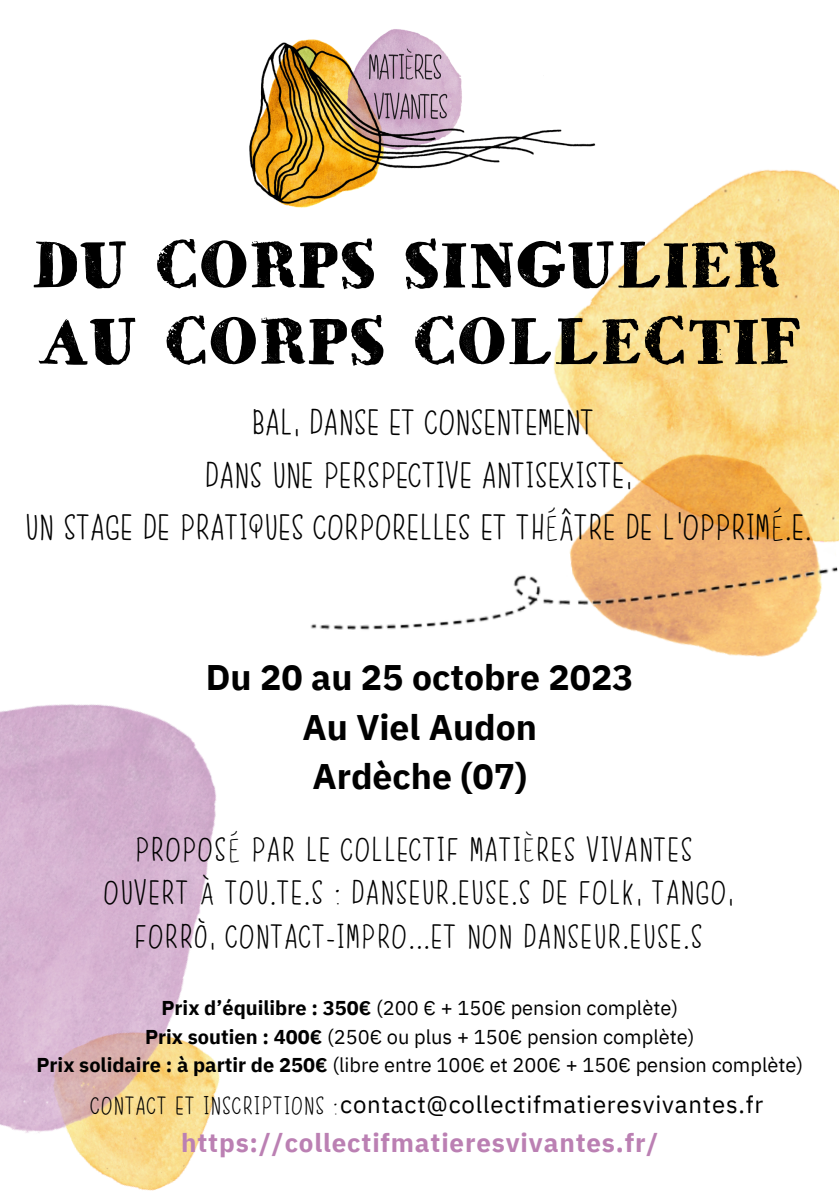
<style>
.page{position:relative;width:839px;height:1191px;background:#fff}
.page>*{position:absolute;margin:0;border:0;box-sizing:border-box;transform-origin:0 0}
.t1{font:64.8px "HVD Bodedo";color:#000}
.t2{font:700 35.6px "IBM Plex Sans";color:#000}
.t3{font:34px "bkobiii";letter-spacing:-.025em;color:#000}
.t4{font:32px/43.6px "bkobiii";color:#000;text-align:center}
.t5{font:700 26px "IBM Plex Sans";letter-spacing:.03em;color:#bb80b3}
.t6{font:24px "IBM Plex Sans";letter-spacing:.03em;color:#000}
.t7{font:24px "bkobiii";letter-spacing:.01em;color:#000}
.t8{font:20px "IBM Plex Sans";color:#000}
.s1{font-weight:700}
</style>
<div class="page">
<img style="left:249px;top:29px;width:347px;height:179px">
<img style="left:0;top:704px;width:220px;height:487px">
<img style="left:527px;top:146px;width:311px;height:290px">
<img style="left:576px;top:436px;width:262px;height:221px">
<img style="left:310px;top:539px;width:528px;height:112px">
<p class="t1" style="left:31px;top:222px;width:751px">DU CORPS SINGULIER</p>
<p class="t1" style="left:37px;top:299px;width:766px">AU CORPS COLLECTIF</p>
<p class="t3" style="left:252px;top:402px;width:345px">BAL, DANSE ET CONSENTEMENT</p>
<p class="t3" style="left:205px;top:455px;width:429px">DANS UNE PERSPECTIVE ANTISEXISTE,</p>
<p class="t3" style="left:26px;top:507px;width:789px">UN STAGE DE PRATIQUES CORPORELLES ET THÉÂTRE DE L’OPPRIMÉ.E.</p>
<p class="t2" style="left:206px;top:654px;width:429px">Du 20 au 25 octobre 2023</p>
<p class="t2" style="left:302px;top:703px;width:236px">Au Viel Audon</p>
<p class="t2" style="left:312px;top:753px;width:216px">Ardèche (07)</p>
<p class="t4" style="left:135px;top:825px;width:560px">PROPOSÉ PAR LE COLLECTIF MATIÈRES VIVANTES</p>
<p class="t4" style="left:104px;top:869px;width:632px">OUVERT À TOU.TE.S : DANSEUR.EUSE.S DE FOLK, TANGO,<br>FORRÒ, CONTACT-IMPRO...ET NON DANSEUR.EUSE.S</p>
<p class="t8" style="left:161px;top:995px;width:518px"><span class="s1">Prix d’équilibre : 350€</span> (200 € + 150€ pension complète)</p>
<p class="t8" style="left:145px;top:1023px;width:551px"><span class="s1">Prix soutien : 400€</span> (250€ ou plus + 150€ pension complète)</p>
<p class="t8" style="left:36px;top:1052px;width:768px"><span class="s1">Prix solidaire : à partir de 250€</span> (libre entre 100€ et 200€ + 150€ pension complète)</p>
<p class="t6" style="left:340px;top:1088px;width:424px">contact@collectifmatieresvivantes.fr</p>
<p class="t5" style="left:181px;top:1125px;width:478px">https://collectifmatieresvivantes.fr/</p>
<p class="t7" style="left:91px;top:1091px;width:249px">CONTACT ET INSCRIPTIONS :</p>
</div>
